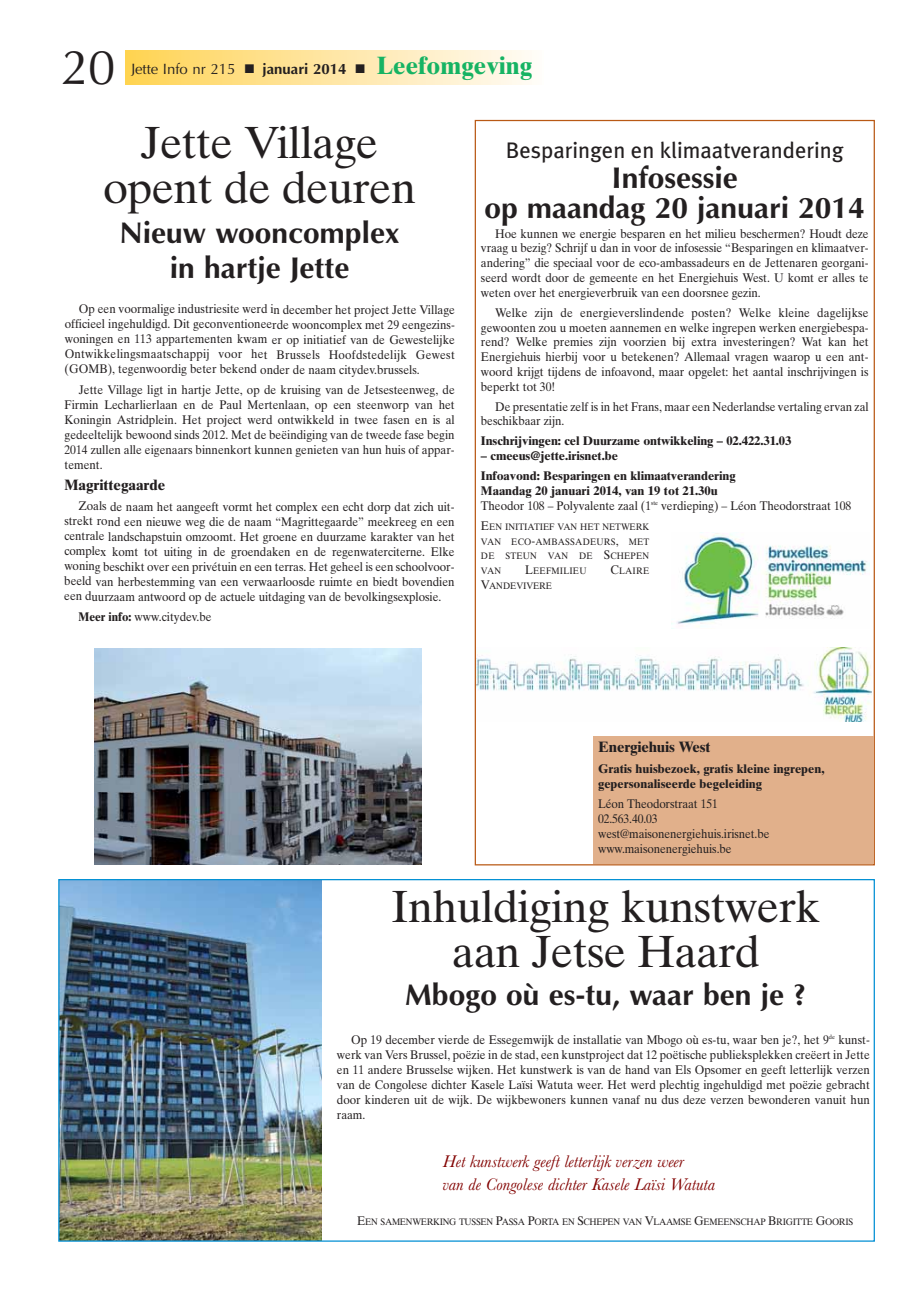
<style>
.page{position:relative;width:920px;height:1294px;background:#fff}
.page>*{position:absolute;margin:0;border:0;box-sizing:border-box;transform-origin:0 0}
.t1{font:49.25px "Optima";color:#231f20}
.t2{font:45px/45px "Times Ten";letter-spacing:-.015em;color:#231f20;text-align:center}
.t3{font:700 30px/30px "Optima";color:#231f20;text-align:center}
.t4{font:22.5px "Meta Plus";color:#231f20}
.t5{font:italic 17.5px/22.5px "Baskerville";color:#820200}
.t6{font:15px "Optima";color:#231f20}
.t7{font:700 15px "Times Ten";letter-spacing:-.005em;color:#231f20}
.t8{font:12.5px/14.8px "Times Ten";letter-spacing:-.005em;color:#231f20;text-align:justify;scale:.93 1}
.t9{font:12.5px/15px "Times Ten";letter-spacing:-.005em;color:#231f20;text-align:justify;scale:.92 1}
.t10{font:700 12.5px/20.1px "Times Ten";letter-spacing:-.005em;color:#231f20}
.t11{font:9.38px/14.8px "Times Ten";letter-spacing:-.02em;color:#231f20;text-align:justify;scale:.93 1}
.t12{font:9.38px "Times Ten";letter-spacing:.02em;color:#231f20;scale:.93 1}
.s1{font-weight:700}
.s2{font-family:"Times Ten";font-weight:700;font-size:25px;color:#16b363}
.s3{font-size:12.5px}
</style>
<div class="page">
<img style="left:60px;top:881px;width:261px;height:358px">
<div style="left:593px;top:736px;width:280px;height:128px;background:#e1b08b"></div>
<img style="left:476px;top:648px;width:395px;height:73px">
<img style="left:671px;top:532px;width:198px;height:95px">
<img style="left:95px;top:648px;width:327px;height:216px">
<div style="left:125px;top:51px;width:418px;height:33px;background:linear-gradient(to right,#ffd353,#fffbf8)"></div>
<h1 class="t1" style="left:61px;top:47px;width:56px">20</h1>
<p class="t6" style="left:131px;top:63px;width:403px">Jette Info nr 215 ■ <span class="s1">januari 2014</span> ■ <span class="s2">Leefomgeving</span></p>
<h2 class="t2" style="left:103px;top:125px;width:314px">Jette Village opent de deuren</h2>
<h3 class="t3" style="left:119px;top:219px;width:281px;line-height:35px">Nieuw wooncomplex in hartje Jette</h3>
<p class="t9" style="left:65px;top:303px;width:426px;text-indent:14px">Op een voormalige industriesite werd in december het project Jette Village officieel ingehuldigd. Dit geconventioneerde wooncomplex met 29 eengezins&shy;woningen en 113 appartementen kwam er op initiatief van de Gewestelijke Ontwikkelingsmaatschappij voor het Brussels Hoofdstedelijk Gewest (GOMB), tegenwoordig beter bekend onder de naam citydev.brussels.</p>
<p class="t9" style="left:64px;top:383px;width:426px;text-indent:14px">Jette Village ligt in hartje Jette, op de kruising van de Jetsesteenweg, de Firmin Lecharlierlaan en de Paul Mertenlaan, op een steenworp van het Koningin Astridplein. Het project werd ontwikkeld in twee fasen en is al gedeeltelijk bewoond sinds 2012. Met de beëindiging van de tweede fase begin 2014 zullen alle eigenaars binnenkort kunnen genieten van hun huis of appar&shy;tement.</p>
<p class="t7" style="left:64px;top:479px;width:102px">Magrittegaarde</p>
<p class="t9" style="left:64px;top:500px;width:426px;text-indent:14px">Zoals de naam het aangeeft vormt het complex een echt dorp dat zich uit&shy;strekt rond een nieuwe weg die de naam “Magrittegaarde” meekreeg en een centrale landschapstuin omzoomt. Het groene en duurzame karakter van het complex komt tot uiting in de groendaken en de regenwaterciterne. Elke woning beschikt over een privétuin en een terras. Het geheel is een schoolvoor&shy;beeld van herbestemming van een verwaarloosde ruimte en biedt bovendien een duurzaam antwoord op de actuele uitdaging van de bevolkingsexplosie.</p>
<p class="t9" style="left:78px;top:610px;width:146px"><span class="s1">Meer info:</span> www.citydev.be</p>
<h3 class="t4" style="left:506px;top:139px;width:339px">Besparingen en klimaatverandering</h3>
<h3 class="t3" style="left:484px;top:165px;width:382px">Infosessie<br>op maandag 20 januari 2014</h3>
<p class="t8" style="left:481px;top:227px;width:418px;text-indent:14px">Hoe kunnen we energie besparen en het milieu beschermen? Houdt deze vraag u bezig? Schrijf u dan in voor de infosessie “Besparingen en klimaatver&shy;andering” die speciaal voor de eco-ambassadeurs en de Jettenaren georgani&shy;seerd wordt door de gemeente en het Energiehuis West. U komt er alles te weten over het energieverbruik van een doorsnee gezin.</p>
<p class="t8" style="left:481px;top:306px;width:418px;text-indent:14px">Welke zijn de energieverslindende posten? Welke kleine dagelijkse gewoonten zou u moeten aannemen en welke ingrepen werken energiebespa&shy;rend? Welke premies zijn voorzien bij extra investeringen? Wat kan het Energiehuis hierbij voor u betekenen? Allemaal vragen waarop u een ant&shy;woord krijgt tijdens de infoavond, maar opgelet: het aantal inschrijvingen is beperkt tot 30!</p>
<p class="t8" style="left:481px;top:400px;width:418px;text-indent:14px">De presentatie zelf is in het Frans, maar een Nederlandse vertaling ervan zal beschikbaar zijn.</p>
<p class="t10" style="left:481px;top:432px;width:312px">Inschrijvingen: cel Duurzame ontwikkeling – 02.422.31.03</p>
<p class="t10" style="left:481px;top:447px;width:256px">– cmeeus@jette.irisnet.be<br>Infoavond: Besparingen en klimaatverandering</p>
<p class="t8" style="left:481px;top:484px;width:399px"><span class="s1">Maandag 20 januari 2014, van 19 tot 21.30u<br></span>Theodor 108 – Polyvalente zaal (1<sup>ste</sup> verdieping) – Léon Theodorstraat 108</p>
<p class="t11" style="left:481px;top:520px;width:182px"><span class="s3">E</span>EN INITIATIEF VAN HET NETWERK VAN ECO<span class="s3">-</span>AMBASSADEURS<span class="s3">,</span> MET DE STEUN VAN DE <span class="s3">S</span>CHEPEN VAN</p>
<p class="t12" style="left:525px;top:567px;width:67px"><span class="s3">L</span>EEFMILIEU</p>
<p class="t11" style="left:610px;top:564px;width:43px"><span class="s3">C</span>LAIRE</p>
<p class="t11" style="left:481px;top:579px;width:78px"><span class="s3">V</span>ANDEVIVERE</p>
<p class="t7" style="left:598px;top:741px;width:114px">Energiehuis West</p>
<p class="t10" style="left:598px;top:762px;width:228px;line-height:15px">Gratis huisbezoek, gratis kleine ingrepen, gepersonaliseerde begeleiding</p>
<p class="t8" style="left:598px;top:797px;width:186px;text-align:left">Léon Theodorstraat 151<br>02.563.40.03 west@maisonenergiehuis.irisnet.be www.maisonenergiehuis.be</p>
<h2 class="t2" style="left:391px;top:889px;width:430px">Inhuldiging kunstwerk aan Jetse Haard</h2>
<h3 class="t3" style="left:405px;top:983px;width:402px">Mbogo où es-tu, waar ben je ?</h3>
<p class="t8" style="left:337px;top:1033px;width:574px;text-indent:14px">Op 19 december vierde de Essegemwijk de installatie van Mbogo où es-tu, waar ben je?, het 9<sup>de</sup> kunst&shy;werk van Vers Brussel, poëzie in de stad, een kunstproject dat 12 poëtische publieksplekken creëert in Jette en 11 andere Brusselse wijken. Het kunstwerk is van de hand van Els Opsomer en geeft letterlijk verzen van de Congolese dichter Kasele Laïsi Watuta weer. Het werd plechtig ingehuldigd met poëzie gebracht door kinderen uit de wijk. De wijkbewoners kunnen vanaf nu dus deze verzen bewonderen vanuit hun raam.</p>
<h3 class="t5" style="left:442px;top:1152px;width:274px">Het kunstwerk geeft letterlijk verzen weer<br>van de Congolese dichter Kasele Laïsi Watuta</h3>
<p class="t11" style="left:357px;top:1215px;width:535px"><span class="s3">E</span>EN SAMENWERKING TUSSEN <span class="s3">P</span>ASSA <span class="s3">P</span>ORTA EN <span class="s3">S</span>CHEPEN VAN <span class="s3">V</span>LAAMSE <span class="s3">G</span>EMEENSCHAP <span class="s3">B</span>RIGITTE <span class="s3">G</span>OORIS</p>
</div>
